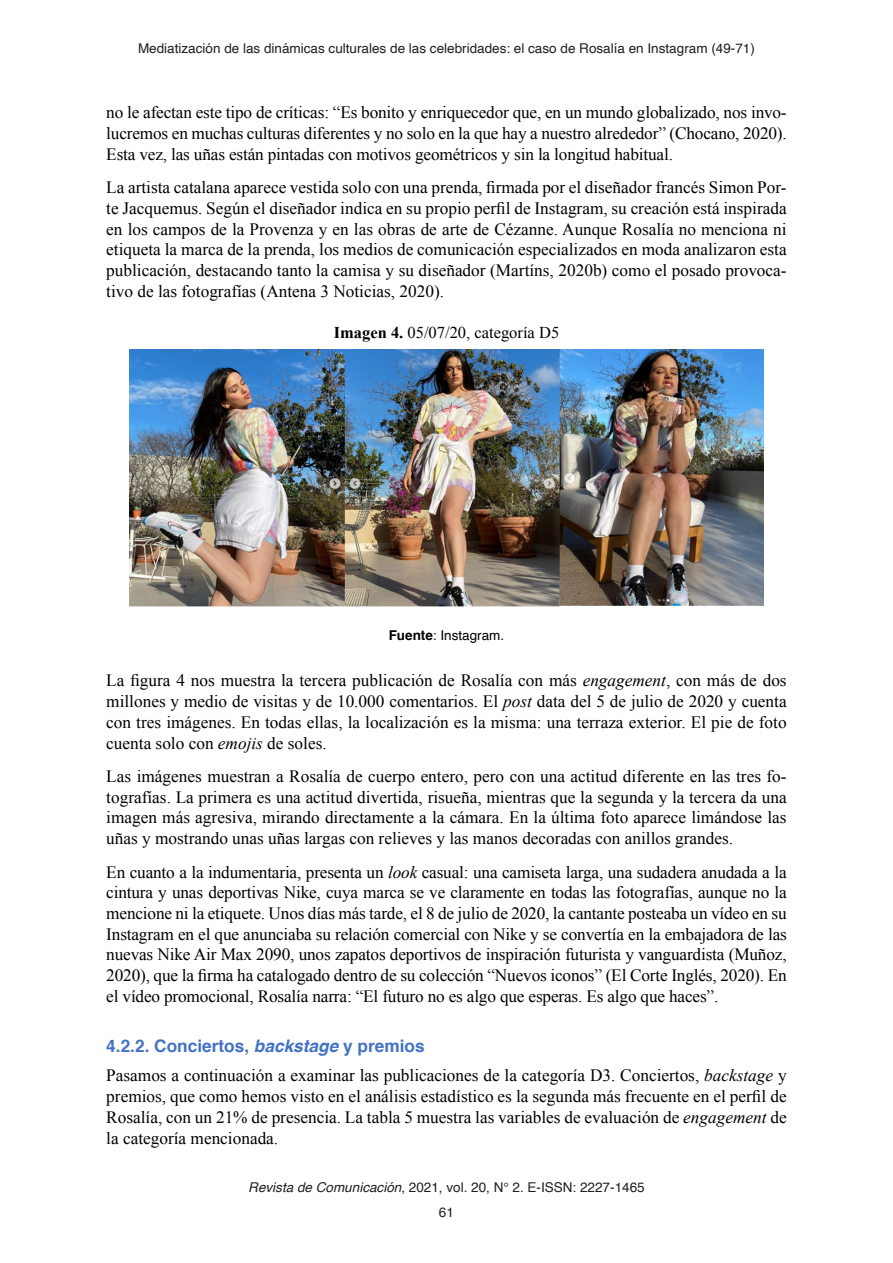
<style>
.page{position:relative;width:893px;height:1263px;background:#fff}
.page>*{position:absolute;margin:0;border:0;box-sizing:border-box;transform-origin:0 0}
.Texto{font:17.25px/20.7px "Times New Roman";color:#000;text-align:justify}
.Subtítulo_2{font:700 17.25px "Helvetica";color:#4472c4}
.Tabla-título{font:16.5px "Times New Roman";color:#000}
.t1{font:13.5px/24.8px "Helvetica";color:#231f20;text-align:center}
.Tabla-pie{font:13.5px "Helvetica";color:#000}
.s1{font-weight:700}
.s2{font-style:italic}
</style>
<div class="page">
<img style="left:129px;top:350px;width:635px;height:257px">
<p class="t1" style="left:138px;top:36px;width:618px">Mediatización de las dinámicas culturales de las celebridades: el caso de Rosalía en Instagram (49-71)</p>
<p class="Texto" style="left:106px;top:102px;width:682px">no le afectan este tipo de críticas: “Es bonito y enriquecedor que, en un mundo globalizado, nos invo&shy;lucremos en muchas culturas diferentes y no solo en la que hay a nuestro alrededor” (Chocano, 2020).<br>Esta vez, las uñas están pintadas con motivos geométricos y sin la longitud habitual.</p>
<p class="Texto" style="left:106px;top:177px;width:682px">La artista catalana aparece vestida solo con una prenda, firmada por el diseñador francés Simon Por&shy;te Jacquemus. Según el diseñador indica en su propio perfil de Instagram, su creación está inspirada en los campos de la Provenza y en las obras de arte de Cézanne. Aunque Rosalía no menciona ni etiqueta la marca de la prenda, los medios de comunicación especializados en moda analizaron esta publicación, destacando tanto la camisa y su diseñador (Martíns, 2020b) como el posado provoca&shy;tivo de las fotografías (Antena 3 Noticias, 2020).</p>
<p class="Tabla-título" style="left:334px;top:321px;width:227px"><span class="s1">Imagen 4.</span> 05/07/20, categoría D5</p>
<p class="Tabla-pie" style="left:389px;top:625px;width:117px"><span class="s1">Fuente</span>: Instagram.</p>
<p class="Texto" style="left:106px;top:670px;width:682px">La figura 4 nos muestra la tercera publicación de Rosalía con más <span class="s2">engagement</span>, con más de dos millones y medio de visitas y de 10.000 comentarios. El <span class="s2">post</span> data del 5 de julio de 2020 y cuenta con tres imágenes. En todas ellas, la localización es la misma: una terraza exterior. El pie de foto cuenta solo con <span class="s2">emojis</span> de soles.</p>
<p class="Texto" style="left:106px;top:765px;width:682px">Las imágenes muestran a Rosalía de cuerpo entero, pero con una actitud diferente en las tres fo&shy;tografías. La primera es una actitud divertida, risueña, mientras que la segunda y la tercera da una imagen más agresiva, mirando directamente a la cámara. En la última foto aparece limándose las uñas y mostrando unas uñas largas con relieves y las manos decoradas con anillos grandes.</p>
<p class="Texto" style="left:106px;top:861px;width:682px">En cuanto a la indumentaria, presenta un <span class="s2">look</span> casual: una camiseta larga, una sudadera anudada a la cintura y unas deportivas Nike, cuya marca se ve claramente en todas las fotografías, aunque no la mencione ni la etiquete. Unos días más tarde, el 8 de julio de 2020, la cantante posteaba un vídeo en su Instagram en el que anunciaba su relación comercial con Nike y se convertía en la embajadora de las nuevas Nike Air Max 2090, unos zapatos deportivos de inspiración futurista y vanguardista (Muñoz, 2020), que la firma ha catalogado dentro de su colección “Nuevos iconos” (El Corte Inglés, 2020). En el vídeo promocional, Rosalía narra: “El futuro no es algo que esperas. Es algo que haces”.</p>
<p class="Subtítulo_2" style="left:106px;top:1032px;width:320px">4.2.2. Conciertos, <span class="s2">backstage</span> y premios</p>
<p class="Texto" style="left:106px;top:1065px;width:682px">Pasamos a continuación a examinar las publicaciones de la categoría D3. Conciertos, <span class="s2">backstage</span> y premios, que como hemos visto en el análisis estadístico es la segunda más frecuente en el perfil de Rosalía, con un 21% de presencia. La tabla 5 muestra las variables de evaluación de <span class="s2">engagement</span> de la categoría mencionada.</p>
<p class="t1" style="left:248px;top:1175px;width:398px"><span class="s2">Revista de Comunicación</span>, 2021, vol. 20, N° 2. E-ISSN: 2227-1465<br>61</p>
</div>
